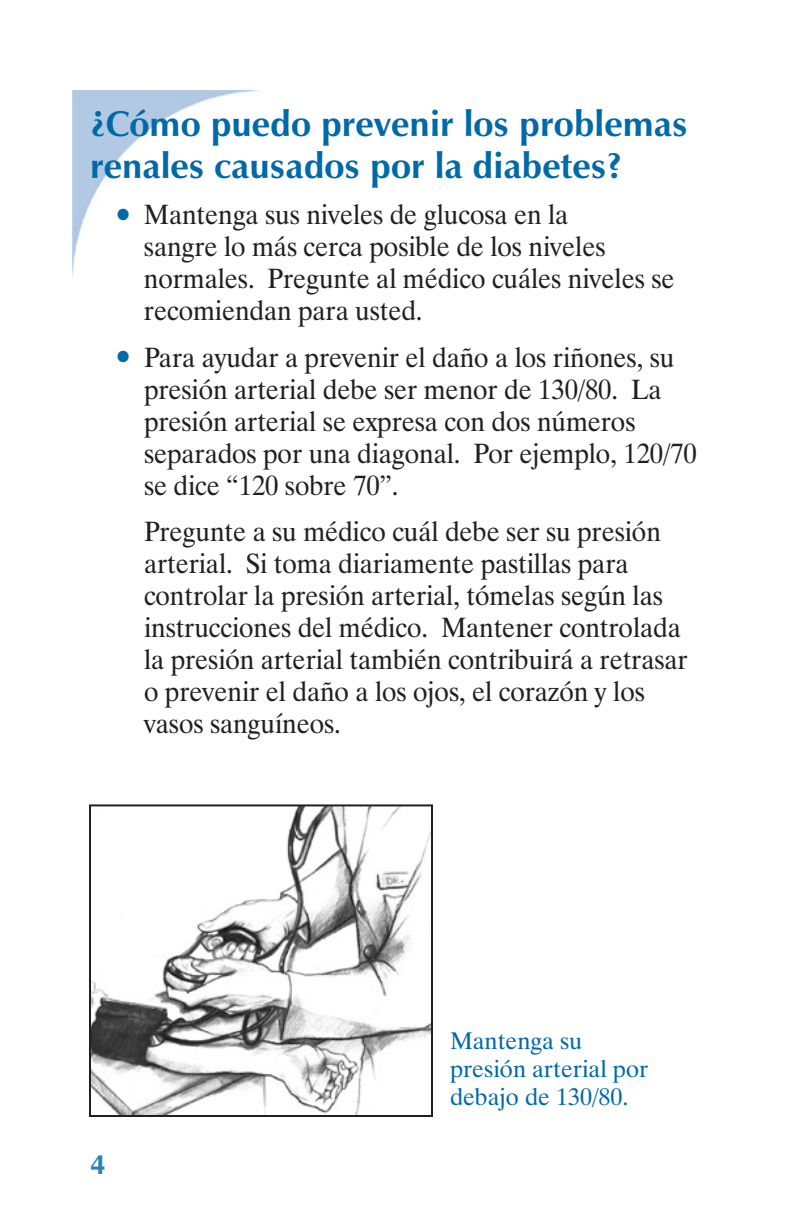
<style>
.page{position:relative;width:792px;height:1224px;background:#fff}
.page>*{position:absolute;margin:0;border:0;box-sizing:border-box;transform-origin:0 0}
.t1{font:700 36px/42px "Zapf Humanist 601 BT";color:#0069a8}
.t2{font:700 28px "Zapf Humanist 601 BT";color:#2681b9}
.t3{font:27.8px/32px "Dutch 801 BT";letter-spacing:-.005em;color:#231f20;scale:.96 1}
.t4{font:24px/28px "Dutch 801 BT";color:#0069a8}
</style>
<div class="page">
<img style="left:72px;top:90px;width:189px;height:188px">
<img style="left:92px;top:807px;width:338px;height:307px">
<div style="left:89px;top:804px;width:344px;height:313px;border:2px solid #231f20"></div>
<h2 class="t1" style="left:90px;top:103px;width:599px">¿Cómo puedo prevenir los problemas renales causados por la diabetes?</h2>
<p class="t3" style="left:144px;top:199px;width:554px;text-indent:-27px"><sup>●</sup> Mantenga sus niveles de glucosa en la<br>sangre lo más cerca posible de los niveles normales. Pregunte al médico cuáles niveles se recomiendan para usted.</p>
<p class="t3" style="left:144px;top:341px;width:577px;text-indent:-27px"><sup>●</sup> Para ayudar a prevenir el daño a los riñones, su presión arterial debe ser menor de 130/80. La presión arterial se expresa con dos números separados por una diagonal. Por ejemplo, 120/70 se dice “120 sobre 70”.</p>
<p class="t3" style="left:144px;top:515px;width:568px">Pregunte a su médico cuál debe ser su presión arterial. Si toma diariamente pastillas para controlar la presión arterial, tómelas según las instrucciones del médico. Mantener controlada la presión arterial también contribuirá a retrasar o prevenir el daño a los ojos, el corazón y los vasos sanguíneos.</p>
<p class="t2" style="left:90px;top:1147px;width:17px">4</p>
<p class="t4" style="left:450px;top:1026px;width:200px">Mantenga su presión arterial por debajo de 130/80.</p>
</div>
